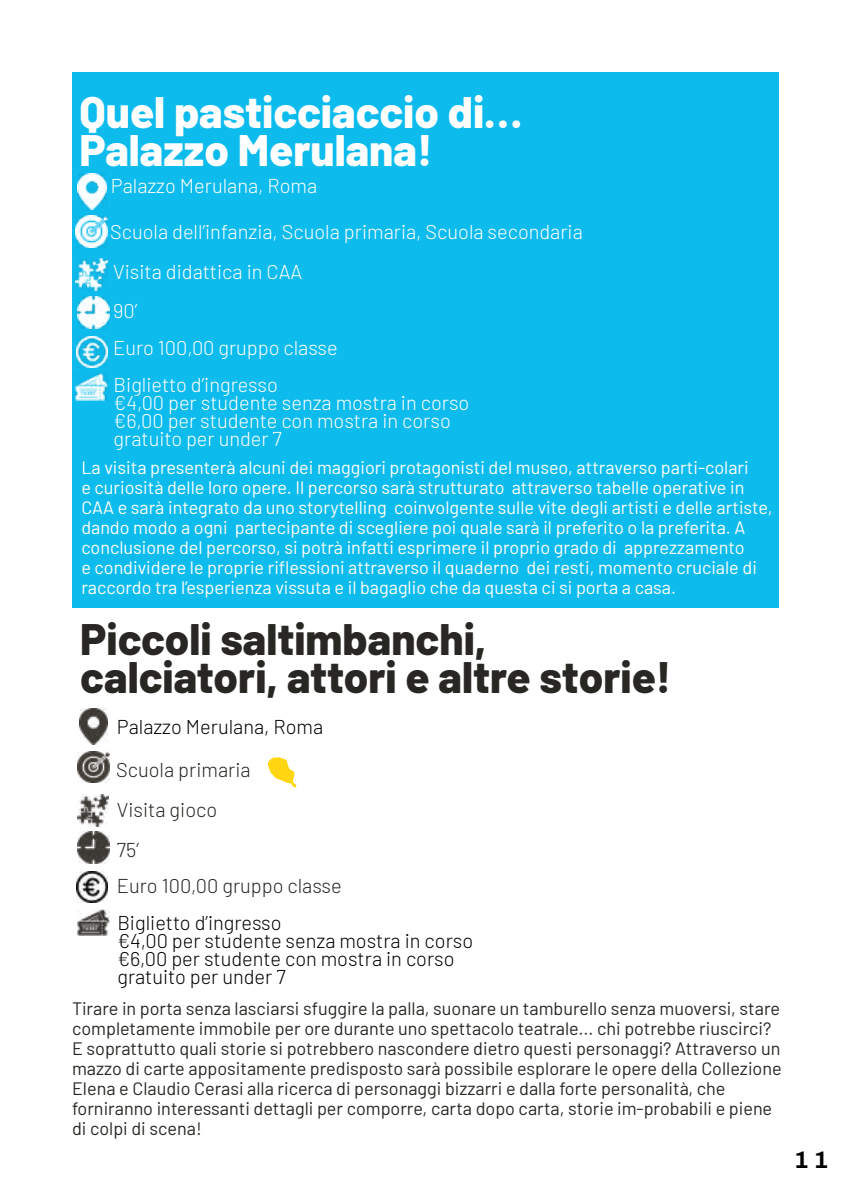
<style>
.page{position:relative;width:851px;height:1191px;background:#fff}
.page>*{position:absolute;margin:0;border:0;box-sizing:border-box;transform-origin:0 0}
.t1{font:800 44px/38px "Barlow";color:#282723}
.t2{font:800 44px/38px "Barlow";color:#fff}
.t3{font:600 24px "Archivo";color:#000}
.t4{font:300 20px/39.8px "Barlow";color:#fff}
.t5{font:300 20px/18px "Barlow";color:#000}
.t6{font:300 20px/39.8px "Barlow";color:#282723}
.t7{font:18px/20px "Barlow";color:#fff}
.t8{font:18px/20px "Barlow";color:#282723}
</style>
<div class="page">
<div style="left:72px;top:72px;width:706px;height:535px;background:#0ebbed"></div>
<img style="left:78px;top:173px;width:28px;height:36px">
<img style="left:76px;top:216px;width:32px;height:31px">
<img style="left:75px;top:259px;width:32px;height:32px">
<img style="left:78px;top:296px;width:32px;height:32px">
<img style="left:76px;top:374px;width:32px;height:26px">
<img style="left:76px;top:336px;width:31px;height:31px">
<img style="left:79px;top:709px;width:29px;height:35px">
<img style="left:77px;top:751px;width:32px;height:32px">
<img style="left:77px;top:794px;width:32px;height:32px">
<img style="left:77px;top:831px;width:32px;height:32px">
<img style="left:77px;top:909px;width:32px;height:26px">
<img style="left:76px;top:872px;width:32px;height:31px">
<svg style="left:268px;top:757px;width:28px;height:31px"></svg>
<h1 class="t2" style="left:79px;top:89px;width:444px">Quel pasticciaccio di…<br>Palazzo Merulana!</h1>
<p class="t4" style="left:111px;top:164px;width:208px">Palazzo Merulana, Roma</p>
<p class="t4" style="left:110px;top:210px;width:474px">Scuola dell’infanzia, Scuola primaria, Scuola secondaria<br>Visita didattica in CAA<br>90’</p>
<p class="t4" style="left:113px;top:328px;width:226px;line-height:36.8px">Euro 100,00 gruppo classe<br>Biglietto d’ingresso</p>
<p class="t4" style="left:114px;top:392px;width:357px;line-height:18px">€4,00 per studente senza mostra in corso €6,00 per studente con mostra in corso gratuito per under 7</p>
<p class="t7" style="left:81px;top:456px;width:692px">La visita presenterà alcuni dei maggiori protagonisti del museo, attraverso parti-colari<br>e curiosità delle loro opere. Il percorso sarà strutturato attraverso tabelle operative in CAA e sarà integrato da uno storytelling coinvolgente sulle vite degli artisti e delle artiste, dando modo a ogni partecipante di scegliere poi quale sarà il preferito o la preferita. A conclusione del percorso, si potrà infatti esprimere il proprio grado di apprezzamento<br>e condividere le proprie riflessioni attraverso il quaderno dei resti, momento cruciale di raccordo tra l’esperienza vissuta e il bagaglio che da questa ci si porta a casa.</p>
<h1 class="t1" style="left:80px;top:617px;width:592px">Piccoli saltimbanchi, calciatori, attori e altre storie!</h1>
<p class="t5" style="left:117px;top:716px;width:208px">Palazzo Merulana, Roma</p>
<p class="t6" style="left:116px;top:748px;width:136px">Scuola primaria<br>Visita gioco<br>75’</p>
<p class="t6" style="left:117px;top:864px;width:226px">Euro 100,00 gruppo classe</p>
<p class="t5" style="left:117px;top:912px;width:357px">Biglietto d’ingresso<br>€4,00 per studente senza mostra in corso €6,00 per studente con mostra in corso gratuito per under 7</p>
<p class="t8" style="left:72px;top:997px;width:711px">Tirare in porta senza lasciarsi sfuggire la palla, suonare un tamburello senza muoversi, stare completamente immobile per ore durante uno spettacolo teatrale... chi potrebbe riuscirci?<br>E soprattutto quali storie si potrebbero nascondere dietro questi personaggi? Attraverso un mazzo di carte appositamente predisposto sarà possibile esplorare le opere della Collezione Elena e Claudio Cerasi alla ricerca di personaggi bizzarri e dalla forte personalità, che forniranno interessanti dettagli per comporre, carta dopo carta, storie im-probabili e piene di colpi di scena!</p>
<h2 class="t3" style="left:794px;top:1141px;width:36px">11</h2>
</div>
